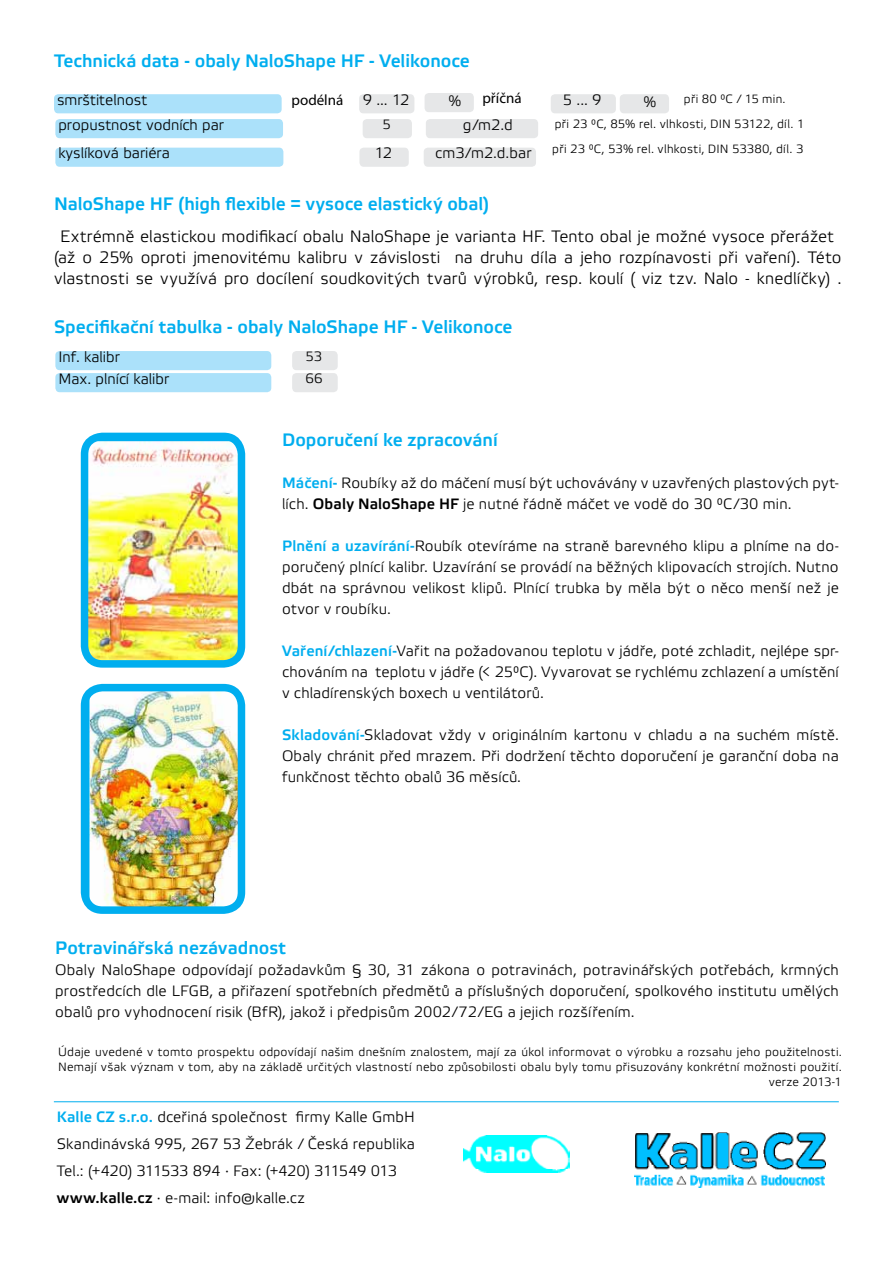
<style>
.page{position:relative;width:893px;height:1263px;background:#fff}
.page>*{position:absolute;margin:0;border:0;box-sizing:border-box;transform-origin:0 0}
.t1{font:700 18px "Elektra Light Pro";color:#00aeef}
.t2{font:16.5px/21px "Elektra Light Pro";letter-spacing:.005em;color:#000;text-align:center}
.t3{font:15px/21px "Elektra Light Pro";letter-spacing:.01em;color:#000;text-align:justify}
.t4{font:15px "Myriad Pro";color:#000}
.t5{font:13.5px/22px "Elektra Light Pro";color:#000}
.t6{font:12px/15px "Elektra Light Pro";letter-spacing:.02em;color:#000;text-align:right}
.s1{font-weight:700;color:#00aeef}
.s2{font-weight:700}
</style>
<div class="page">
<img style="left:634px;top:1132px;width:191px;height:55px">
<img style="left:463px;top:1135px;width:106px;height:38px">
<hr style="left:54px;top:1101px;width:785px;height:1px;background:#00aeef">
<div style="left:55px;top:119px;width:228px;height:19px;background:#abe1fa;border-radius:4px"></div>
<div style="left:363px;top:119px;width:49px;height:19px;background:#e6e7e8;border-radius:4px"></div>
<div style="left:426px;top:119px;width:112px;height:19px;background:#e6e7e8;border-radius:4px"></div>
<div style="left:55px;top:148px;width:228px;height:19px;background:#abe1fa;border-radius:4px"></div>
<div style="left:359px;top:148px;width:50px;height:19px;background:#e6e7e8;border-radius:4px"></div>
<div style="left:424px;top:148px;width:112px;height:19px;background:#e6e7e8;border-radius:4px"></div>
<div style="left:54px;top:94px;width:228px;height:19px;background:#abe1fa;border-radius:4px"></div>
<div style="left:359px;top:94px;width:55px;height:19px;background:#e6e7e8;border-radius:4px"></div>
<div style="left:425px;top:93px;width:49px;height:19px;background:#e6e7e8;border-radius:4px"></div>
<div style="left:551px;top:94px;width:65px;height:19px;background:#e6e7e8;border-radius:4px"></div>
<div style="left:620px;top:94px;width:49px;height:19px;background:#e6e7e8;border-radius:4px"></div>
<div style="left:55px;top:351px;width:216px;height:19px;background:#abe1fa;border-radius:4px"></div>
<div style="left:55px;top:373px;width:216px;height:19px;background:#abe1fa;border-radius:4px"></div>
<div style="left:292px;top:351px;width:46px;height:19px;background:#e6e7e8;border-radius:4px"></div>
<div style="left:292px;top:373px;width:46px;height:19px;background:#e6e7e8;border-radius:4px"></div>
<img style="left:90px;top:442px;width:146px;height:217px">
<div style="left:81px;top:433px;width:164px;height:235px;border:8px solid #00aeef;border-radius:18px"></div>
<img style="left:90px;top:693px;width:146px;height:212px">
<div style="left:81px;top:684px;width:164px;height:230px;border:8px solid #00aeef;border-radius:18px"></div>
<p class="t1" style="left:54px;top:51px;width:417px">Technická data - obaly NaloShape HF - Velikonoce</p>
<p class="t3" style="left:57px;top:90px;width:92px">smrštitelnost</p>
<p class="t4" style="left:292px;top:91px;width:53px">podélná</p>
<p class="t3" style="left:363px;top:90px;width:48px">9 ... 12</p>
<p class="t3" style="left:448px;top:91px;width:14px">%</p>
<p class="t4" style="left:482px;top:89px;width:41px">příčná</p>
<p class="t3" style="left:563px;top:90px;width:40px">5 ... 9</p>
<p class="t3" style="left:644px;top:92px;width:14px">%</p>
<p class="t6" style="left:684px;top:92px;width:103px">při 80 °C / 15 min.</p>
<p class="t3" style="left:58px;top:115px;width:167px">propustnost vodních par</p>
<p class="t5" style="left:382px;top:114px;width:10px">5</p>
<p class="t3" style="left:463px;top:115px;width:51px">g/m2.d</p>
<p class="t6" style="left:555px;top:117px;width:251px">při 23 °C, 85% rel. vlhkosti, DIN 53122, díl. 1</p>
<p class="t3" style="left:58px;top:143px;width:113px">kyslíková bariéra</p>
<p class="t3" style="left:375px;top:143px;width:19px">12</p>
<p class="t3" style="left:435px;top:143px;width:98px">cm3/m2.d.bar</p>
<p class="t6" style="left:552px;top:141px;width:253px">při 23 °C, 53% rel. vlhkosti, DIN 53380, díl. 3</p>
<p class="t1" style="left:54px;top:194px;width:437px">NaloShape HF (high flexible = vysoce elastický obal)</p>
<p class="t2" style="left:54px;top:226px;width:789px">Extrémně elastickou modifikací obalu NaloShape je varianta HF. Tento obal je možné vysoce přerážet (až o 25% oproti jmenovitému kalibru v závislosti na druhu díla a jeho rozpínavosti při vaření). Této vlastnosti se využívá pro docílení soudkovitých tvarů výrobků, resp. koulí ( viz tzv. Nalo - knedlíčky) .</p>
<p class="t1" style="left:54px;top:317px;width:460px">Specifikační tabulka - obaly NaloShape HF - Velikonoce</p>
<p class="t3" style="left:58px;top:346px;width:112px;line-height:22px">Inf. kalibr<br>Max. plnící kalibr</p>
<p class="t5" style="left:305px;top:346px;width:19px">53<br>66</p>
<p class="t1" style="left:282px;top:430px;width:217px">Doporučení ke zpracování</p>
<p class="t3" style="left:282px;top:472px;width:558px"><span class="s1">Máčení-</span> Roubíky až do máčení musí být uchovávány v uzavřených plastových pyt&shy;lích. <span class="s2">Obaly NaloShape HF</span> je nutné řádně máčet ve vodě do 30 °C/30 min.</p>
<p class="t3" style="left:282px;top:535px;width:558px"><span class="s1">Plnění a uzavírání-</span>Roubík otevíráme na straně barevného klipu a plníme na do&shy;poručený plnící kalibr. Uzavírání se provádí na běžných klipovacích strojích. Nutno dbát na správnou velikost klipů. Plnící trubka by měla být o něco menší než je otvor v roubíku.</p>
<p class="t3" style="left:282px;top:640px;width:558px"><span class="s1">Vaření/chlazení-</span>Vařit na požadovanou teplotu v jádře, poté zchladit, nejlépe spr&shy;chováním na teplotu v jádře (&lt; 25°C). Vyvarovat se rychlému zchlazení a umístění v chladírenských boxech u ventilátorů.</p>
<p class="t3" style="left:282px;top:724px;width:558px"><span class="s1">Skladování-</span>Skladovat vždy v originálním kartonu v chladu a na suchém místě.<br>Obaly chránit před mrazem. Při dodržení těchto doporučení je garanční doba na funkčnost těchto obalů 36 měsíců.</p>
<p class="t1" style="left:55px;top:938px;width:232px">Potravinářská nezávadnost</p>
<p class="t3" style="left:55px;top:960px;width:785px">Obaly NaloShape odpovídají požadavkům § 30, 31 zákona o potravinách, potravinářských potřebách, krmných prostředcích dle LFGB, a přiřazení spotřebních předmětů a příslušných doporučení, spolkového institutu umělých obalů pro vyhodnocení risik (BfR), jakož i předpisům 2002/72/EG a jejich rozšířením.</p>
<p class="t6" style="left:58px;top:1044px;width:785px">Údaje uvedené v tomto prospektu odpovídají našim dnešním znalostem, mají za úkol informovat o výrobku a rozsahu jeho použitelnosti.<br>Nemají však význam v tom, aby na základě určitých vlastností nebo způsobilosti obalu byly tomu přisuzovány konkrétní možnosti použití. verze 2013-1</p>
<p class="t3" style="left:57px;top:1104px;width:360px;line-height:27px;text-align:left"><span class="s1">Kalle CZ s.r.o.</span> dceřiná společnost firmy Kalle GmbH Skandinávská 995, 267 53 Žebrák / Česká republika Tel.: (+420) 311533 894 · Fax: (+420) 311549 013 <span class="s2">www.kalle.cz</span> · e-mail: info@kalle.cz</p>
</div>
